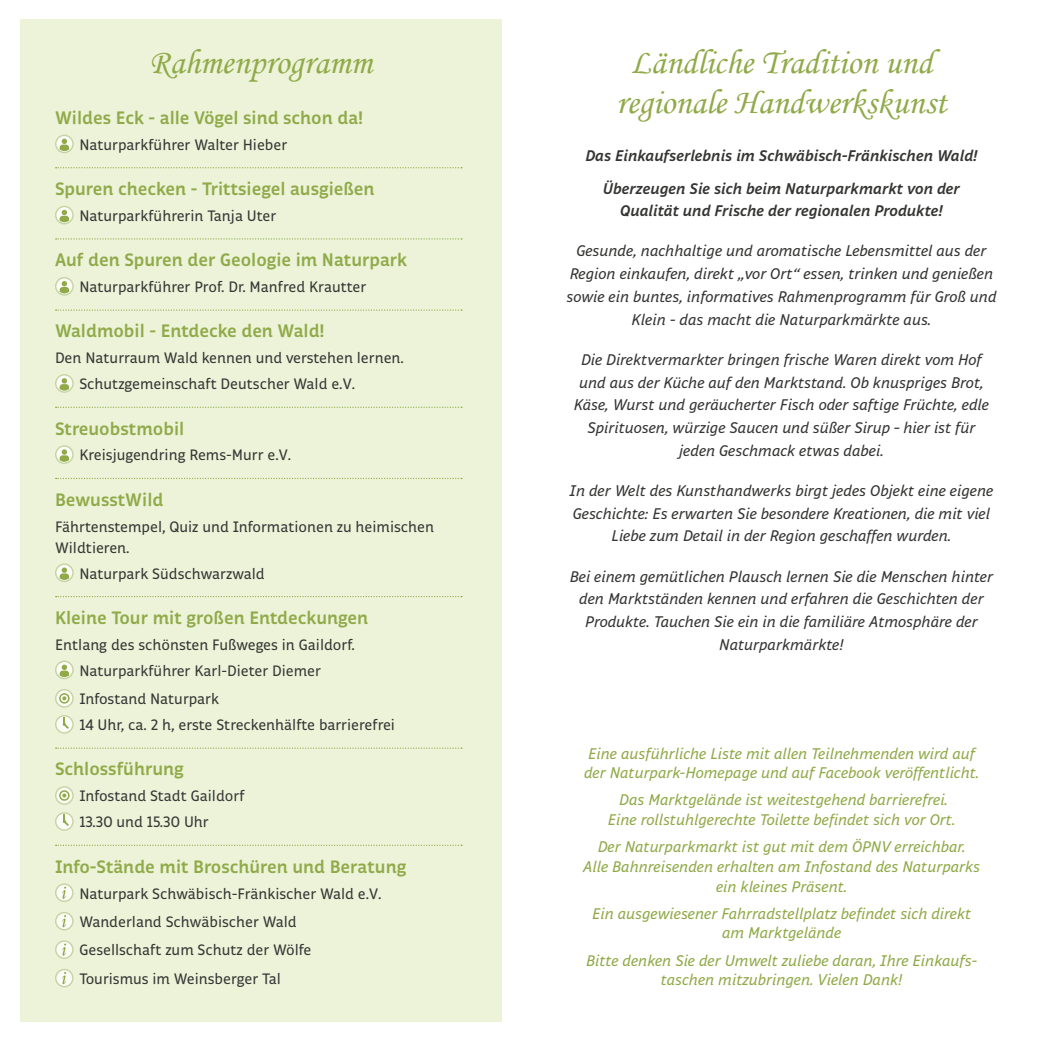
<style>
.page{position:relative;width:1042px;height:1042px;background:#fff}
.page>*{position:absolute;margin:0;border:0;box-sizing:border-box;transform-origin:0 0}
.t1{font:35px/40.2px "Monotype Corsiva SE";color:#90aa49;text-align:center}
.t2{font:700 18.38px "Respublika FY";color:#90aa49}
.t3{font:italic 15.75px/22.8px "Respublika FY";color:#353534;text-align:center}
.t4{font:italic 15.75px/19.6px "Respublika FY";color:#90aa49;text-align:center}
.t5{font:italic 700 15.75px/32.7px "Respublika FY";color:#353534;text-align:center}
.t6{font:15.4px/28.5px "Respublika FY";color:#353534}
.t7{font:15.4px/25.9px "Respublika FY";color:#373736}
</style>
<div class="page">
<div style="left:20px;top:20px;width:481px;height:1002px;background:#ecf3d8"></div>
<svg style="left:56px;top:167px;width:406px;height:1px"></svg>
<svg style="left:56px;top:238px;width:406px;height:1px"></svg>
<svg style="left:56px;top:309px;width:406px;height:2px"></svg>
<svg style="left:56px;top:407px;width:406px;height:1px"></svg>
<svg style="left:56px;top:478px;width:406px;height:1px"></svg>
<svg style="left:56px;top:596px;width:406px;height:1px"></svg>
<svg style="left:56px;top:747px;width:406px;height:2px"></svg>
<svg style="left:56px;top:844px;width:406px;height:2px"></svg>
<svg style="left:56px;top:135px;width:17px;height:18px"></svg>
<div style="left:55px;top:135px;width:19px;height:18px;border:1px solid #c6d3a4;border-radius:50%"></div>
<svg style="left:60px;top:139px;width:9px;height:12px"></svg>
<svg style="left:56px;top:206px;width:17px;height:18px"></svg>
<div style="left:55px;top:206px;width:19px;height:18px;border:1px solid #c6d3a4;border-radius:50%"></div>
<svg style="left:60px;top:210px;width:9px;height:12px"></svg>
<svg style="left:56px;top:278px;width:17px;height:17px"></svg>
<div style="left:55px;top:277px;width:19px;height:19px;border:1px solid #c6d3a4;border-radius:50%"></div>
<svg style="left:60px;top:281px;width:9px;height:12px"></svg>
<svg style="left:56px;top:375px;width:17px;height:17px"></svg>
<div style="left:55px;top:374px;width:19px;height:19px;border:1px solid #c6d3a4;border-radius:50%"></div>
<svg style="left:60px;top:378px;width:9px;height:13px"></svg>
<svg style="left:56px;top:446px;width:17px;height:17px"></svg>
<div style="left:55px;top:445px;width:19px;height:19px;border:1px solid #c6d3a4;border-radius:50%"></div>
<svg style="left:60px;top:449px;width:9px;height:13px"></svg>
<svg style="left:56px;top:564px;width:17px;height:17px"></svg>
<div style="left:55px;top:563px;width:19px;height:19px;border:1px solid #c6d3a4;border-radius:50%"></div>
<svg style="left:60px;top:567px;width:9px;height:13px"></svg>
<svg style="left:56px;top:661px;width:17px;height:17px"></svg>
<div style="left:55px;top:660px;width:19px;height:19px;border:1px solid #c6d3a4;border-radius:50%"></div>
<svg style="left:60px;top:664px;width:9px;height:13px"></svg>
<svg style="left:56px;top:690px;width:17px;height:17px"></svg>
<div style="left:55px;top:689px;width:19px;height:19px;border:1px solid #c6d3a4;border-radius:50%"></div>
<svg style="left:59px;top:693px;width:11px;height:10px"></svg>
<svg style="left:56px;top:716px;width:17px;height:17px"></svg>
<div style="left:55px;top:715px;width:19px;height:19px;border:1px solid #c6d3a4;border-radius:50%"></div>
<svg style="left:63px;top:717px;width:6px;height:12px"></svg>
<svg style="left:56px;top:787px;width:17px;height:17px"></svg>
<div style="left:55px;top:786px;width:19px;height:19px;border:1px solid #c6d3a4;border-radius:50%"></div>
<svg style="left:59px;top:790px;width:11px;height:11px"></svg>
<svg style="left:56px;top:813px;width:17px;height:17px"></svg>
<div style="left:55px;top:812px;width:19px;height:19px;border:1px solid #c6d3a4;border-radius:50%"></div>
<svg style="left:63px;top:814px;width:6px;height:12px"></svg>
<svg style="left:56px;top:884px;width:17px;height:17px"></svg>
<div style="left:55px;top:883px;width:19px;height:19px;border:1px solid #c6d3a4;border-radius:50%"></div>
<svg style="left:62px;top:886px;width:4px;height:13px"></svg>
<svg style="left:56px;top:912px;width:17px;height:18px"></svg>
<div style="left:55px;top:912px;width:19px;height:18px;border:1px solid #c6d3a4;border-radius:50%"></div>
<svg style="left:62px;top:915px;width:4px;height:12px"></svg>
<svg style="left:56px;top:941px;width:17px;height:17px"></svg>
<div style="left:55px;top:940px;width:19px;height:19px;border:1px solid #c6d3a4;border-radius:50%"></div>
<svg style="left:62px;top:943px;width:4px;height:13px"></svg>
<svg style="left:56px;top:969px;width:17px;height:17px"></svg>
<div style="left:55px;top:969px;width:19px;height:18px;border:1px solid #c6d3a4;border-radius:50%"></div>
<svg style="left:62px;top:972px;width:4px;height:12px"></svg>
<h1 class="t1" style="left:149px;top:42px;width:225px">Rahmenprogramm</h1>
<p class="t2" style="left:55px;top:106px;width:310px">Wildes Eck - alle Vögel sind schon da!</p>
<p class="t6" style="left:79px;top:131px;width:209px">Naturparkführer Walter Hieber</p>
<p class="t2" style="left:55px;top:177px;width:321px">Spuren checken - Trittsiegel ausgießen</p>
<p class="t6" style="left:79px;top:202px;width:198px">Naturparkführerin Tanja Uter</p>
<p class="t2" style="left:55px;top:249px;width:354px">Auf den Spuren der Geologie im Naturpark</p>
<p class="t6" style="left:79px;top:273px;width:288px">Naturparkführer Prof. Dr. Manfred Krautter</p>
<p class="t2" style="left:55px;top:320px;width:271px">Waldmobil - Entdecke den Wald!</p>
<p class="t6" style="left:79px;top:346px;width:326px;line-height:25.9px;text-indent:-24px">Den Naturraum Wald kennen und verstehen lernen.<br>Schutzgemeinschaft Deutscher Wald e.V.</p>
<p class="t2" style="left:55px;top:417px;width:131px">Streuobstmobil</p>
<p class="t6" style="left:79px;top:442px;width:213px">Kreisjugendring Rems-Murr e.V.</p>
<p class="t2" style="left:55px;top:488px;width:110px">BewusstWild</p>
<p class="t6" style="left:55px;top:516px;width:380px;line-height:21px">Fährtenstempel, Quiz und Informationen zu heimischen<br>Wildtieren.</p>
<p class="t6" style="left:79px;top:560px;width:187px">Naturpark Südschwarzwald</p>
<p class="t2" style="left:55px;top:606px;width:315px">Kleine Tour mit großen Entdeckungen</p>
<p class="t6" style="left:55px;top:631px;width:301px">Entlang des schönsten Fußweges in Gaildorf.</p>
<p class="t7" style="left:79px;top:658px;width:243px">Naturparkführer Karl-Dieter Diemer</p>
<p class="t6" style="left:79px;top:687px;width:317px;line-height:25.9px">Infostand Naturpark<br>14 Uhr, ca. 2 h, erste Streckenhälfte barrierefrei</p>
<p class="t2" style="left:55px;top:758px;width:130px">Schlossführung</p>
<p class="t7" style="left:79px;top:784px;width:167px">Infostand Stadt Gaildorf<br>13.30 und 15.30 Uhr</p>
<p class="t2" style="left:55px;top:855px;width:353px">Info-Stände mit Broschüren und Beratung</p>
<p class="t6" style="left:79px;top:879px;width:304px">Naturpark Schwäbisch-Fränkischer Wald e.V.<br>Wanderland Schwäbischer Wald Gesellschaft zum Schutz der Wölfe Tourismus im Weinsberger Tal</p>
<h1 class="t1" style="left:616px;top:42px;width:332px">Ländliche Tradition und regionale Handwerkskunst</h1>
<p class="t5" style="left:585px;top:140px;width:394px">Das Einkaufserlebnis im Schwäbisch-Fränkischen Wald!<br>Überzeugen Sie sich beim Naturparkmarkt von der</p>
<p class="t5" style="left:620px;top:195px;width:324px">Qualität und Frische der regionalen Produkte!</p>
<p class="t3" style="left:566px;top:240px;width:431px">Gesunde, nachhaltige und aromatische Lebensmittel aus der Region einkaufen, direkt „vor Ort“ essen, trinken und genießen sowie ein buntes, informatives Rahmenprogramm für Groß und Klein - das macht die Naturparkmärkte aus.</p>
<p class="t3" style="left:574px;top:349px;width:417px">Die Direktvermarkter bringen frische Waren direkt vom Hof und aus der Küche auf den Marktstand. Ob knuspriges Brot, Käse, Wurst und geräucherter Fisch oder saftige Früchte, edle Spirituosen, würzige Saucen und süßer Sirup – hier ist für jeden Geschmack etwas dabei.</p>
<p class="t3" style="left:569px;top:480px;width:425px">In der Welt des Kunsthandwerks birgt jedes Objekt eine eigene<br>Geschichte: Es erwarten Sie besondere Kreationen, die mit viel<br>Liebe zum Detail in der Region geschaffen wurden.</p>
<p class="t3" style="left:570px;top:565px;width:425px">Bei einem gemütlichen Plausch lernen Sie die Menschen hinter den Marktständen kennen und erfahren die Geschichten der Produkte. Tauchen Sie ein in die familiäre Atmosphäre der Naturparkmärkte!</p>
<p class="t4" style="left:584px;top:744px;width:397px;text-align:left">Eine ausführliche Liste mit allen Teilnehmenden wird auf der Naturpark-Homepage und auf Facebook veröffentlicht.</p>
<p class="t4" style="left:608px;top:791px;width:349px">Das Marktgelände ist weitestgehend barrierefrei.<br>Eine rollstuhlgerechte Toilette befindet sich vor Ort.</p>
<p class="t4" style="left:583px;top:838px;width:398px">Der Naturparkmarkt ist gut mit dem ÖPNV erreichbar.<br>Alle Bahnreisenden erhalten am Infostand des Naturparks ein kleines Präsent.</p>
<p class="t4" style="left:592px;top:904px;width:380px">Ein ausgewiesener Fahrradstellplatz befindet sich direkt am Marktgelände</p>
<p class="t4" style="left:586px;top:951px;width:393px">Bitte denken Sie der Umwelt zuliebe daran, Ihre Einkaufs&shy;taschen mitzubringen. Vielen Dank!</p>
</div>
